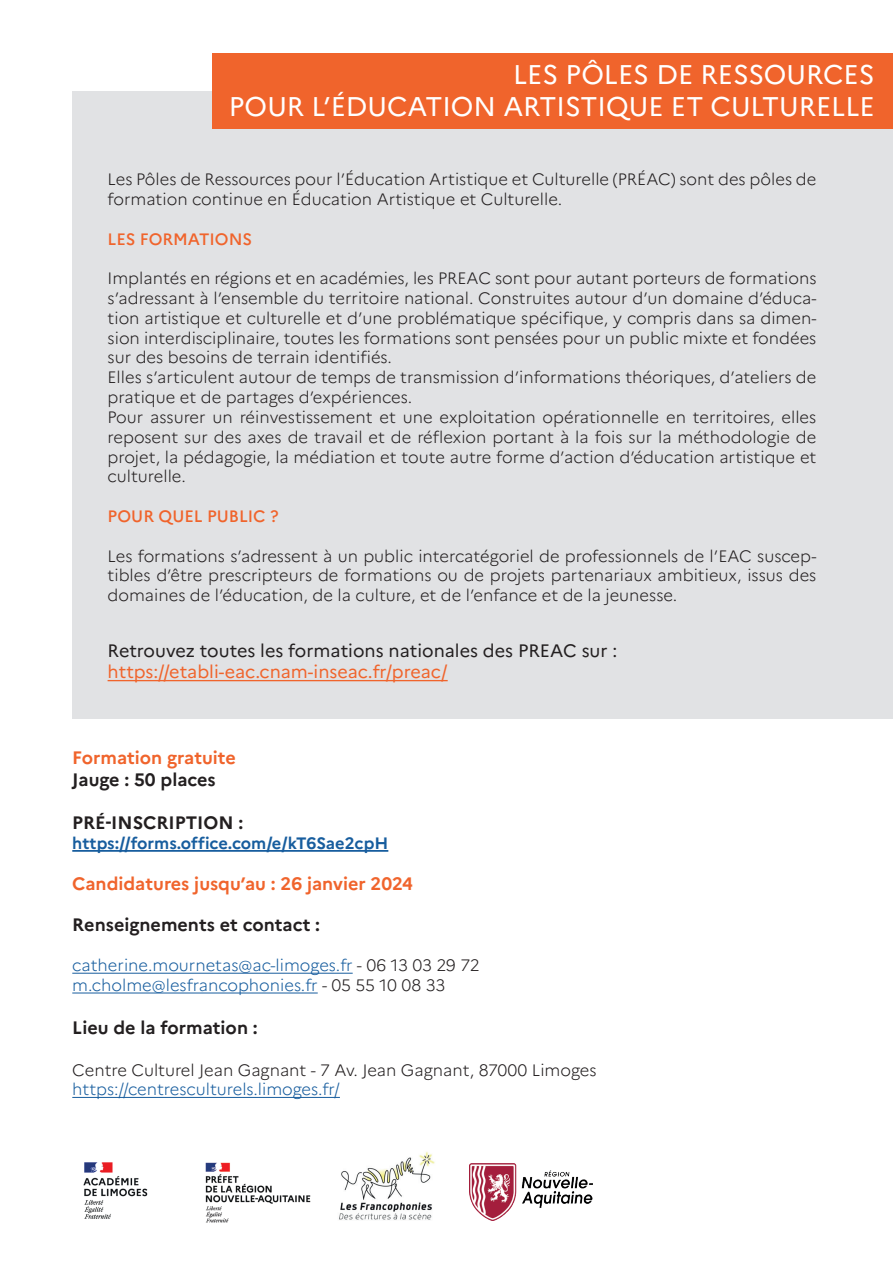
<style>
.page{position:relative;width:893px;height:1263px;background:#fff}
.page>*{position:absolute;margin:0;border:0;box-sizing:border-box;transform-origin:0 0}
.t1{font:27px/32.4px "Marianne";color:#fff;text-align:right}
.t2{font:700 18px "Marianne";color:#231f20}
.t3{font:700 18px "Marianne";color:#f0642c}
.t4{font:18px "Marianne";color:#231f20}
.t5{font:18px "Marianne";color:#f0642c}
.t6{font:300 16.5px/19.8px "Marianne";color:#231f20}
.t7{font:300 16.5px/19.8px "Marianne";color:#175d9e}
.t8{font:700 16.5px "Marianne";color:#175d9e}
.t9{font:500 16.5px "Marianne";color:#f0642c}
.s1{color:#231f20}
</style>
<div class="page">
<div style="left:72px;top:92px;width:821px;height:627px;background:#e1e2e4"></div>
<div style="left:213px;top:53px;width:680px;height:75px;background:#f0642c"></div>
<hr style="left:72px;top:850px;width:316px;height:2px;background:#175d9e">
<hr style="left:72px;top:973px;width:281px;height:1px;background:#175d9e">
<hr style="left:72px;top:992px;width:246px;height:1px;background:#175d9e">
<hr style="left:72px;top:1097px;width:268px;height:1px;background:#175d9e">
<hr style="left:108px;top:680px;width:340px;height:1px;background:#f0642c">
<img style="left:83px;top:1162px;width:65px;height:57px">
<img style="left:205px;top:1162px;width:106px;height:61px">
<img style="left:339px;top:1152px;width:96px;height:68px">
<img style="left:470px;top:1164px;width:122px;height:56px">
<h1 class="t1" style="left:229px;top:56px;width:647px">LES PÔLES DE RESSOURCES<br>POUR L’ÉDUCATION ARTISTIQUE ET CULTURELLE</h1>
<p class="t6" style="left:108px;top:168px;width:710px">Les Pôles de Ressources pour l’Éducation Artistique et Culturelle (PRÉAC) sont des pôles de formation continue en Éducation Artistique et Culturelle.</p>
<p class="t9" style="left:108px;top:226px;width:146px">LES FORMATIONS</p>
<p class="t6" style="left:108px;top:267px;width:710px">Implantés en régions et en académies, les PREAC sont pour autant porteurs de formations s’adressant à l’ensemble du territoire national. Construites autour d’un domaine d’éduca&shy;tion artistique et culturelle et d’une problématique spécifique, y compris dans sa dimen&shy;sion interdisciplinaire, toutes les formations sont pensées pour un public mixte et fondées sur des besoins de terrain identifiés.<br>Elles s’articulent autour de temps de transmission d’informations théoriques, d’ateliers de pratique et de partages d’expériences.<br>Pour assurer un réinvestissement et une exploitation opérationnelle en territoires, elles reposent sur des axes de travail et de réflexion portant à la fois sur la méthodologie de projet, la pédagogie, la médiation et toute autre forme d’action d’éducation artistique et culturelle.</p>
<p class="t9" style="left:108px;top:503px;width:173px">POUR QUEL PUBLIC ?</p>
<p class="t6" style="left:108px;top:544px;width:710px;text-align:justify">Les formations s’adressent à un public intercatégoriel de professionnels de l’EAC suscep&shy;tibles d’être prescripteurs de formations ou de projets partenariaux ambitieux, issus des domaines de l’éducation, de la culture, et de l’enfance et de la jeunesse.</p>
<p class="t4" style="left:108px;top:636px;width:511px">Retrouvez toutes les formations nationales des PREAC sur :</p>
<p class="t5" style="left:108px;top:658px;width:342px">https://etabli-eac.cnam-inseac.fr/preac/</p>
<p class="t3" style="left:72px;top:744px;width:165px">Formation gratuite</p>
<p class="t2" style="left:72px;top:765px;width:145px">Jauge : 50 places</p>
<p class="t2" style="left:72px;top:808px;width:173px">PRÉ-INSCRIPTION :</p>
<p class="t8" style="left:72px;top:830px;width:318px">https://forms.office.com/e/kT6Sae2cpH</p>
<p class="t3" style="left:72px;top:870px;width:342px">Candidatures jusqu’au : 26 janvier 2024</p>
<p class="t2" style="left:72px;top:911px;width:249px">Renseignements et contact :</p>
<p class="t7" style="left:72px;top:954px;width:409px">catherine.mournetas@ac-limoges.fr <span class="s1">- 06 13 03 29 72 </span>m.cholme@lesfrancophonies.fr <span class="s1">- 05 55 10 08 33</span></p>
<p class="t2" style="left:72px;top:1014px;width:187px">Lieu de la formation :</p>
<p class="t6" style="left:72px;top:1058px;width:526px">Centre Culturel Jean Gagnant - 7 Av. Jean Gagnant, 87000 Limoges</p>
<p class="t7" style="left:72px;top:1078px;width:269px">https://centresculturels.limoges.fr/</p>
</div>
